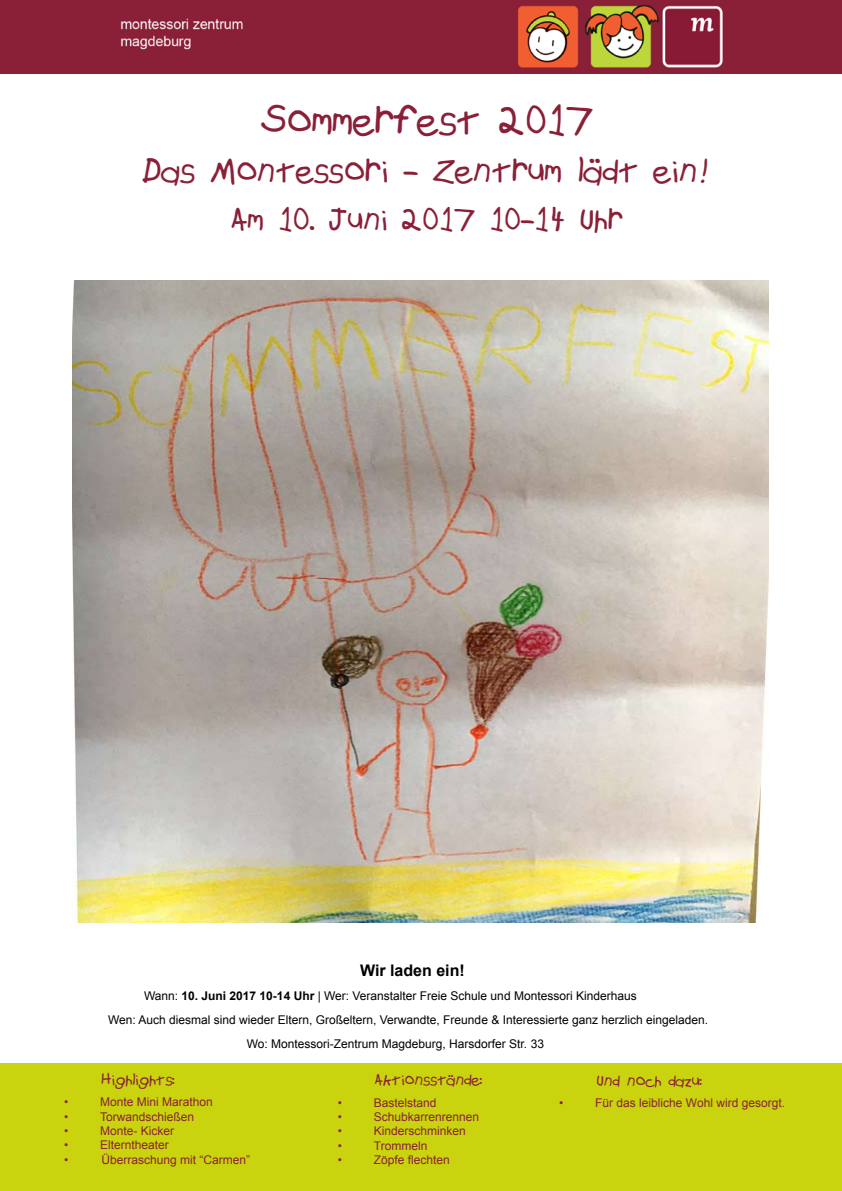
<style>
.page{position:relative;width:842px;height:1191px;background:#fff}
.page>*{position:absolute;margin:0;border:0;box-sizing:border-box;transform-origin:0 0}
.t1{font:36px "Zachary";color:#8a2037}
.t2{font:30px "Zachary";color:#8a2037}
.t3{font:28px "Zachary";color:#8a2037}
.t4{font:700 16px "Arial";color:#000}
.t5{font:14px "Zachary";color:#8a2037}
.t6{font:12px "Arial";color:#000}
.t7{font:12px "Arial";color:#8a2037}
.s1{font-weight:700}
</style>
<div class="page">
<div style="left:160px;top:0;width:682px;height:74px;background:#8a2037"></div>
<img style="left:518px;top:5px;width:205px;height:63px">
<img style="left:63px;top:0;width:180px;height:73px">
<div style="left:0;top:0;width:63px;height:73px;background:#8a2037"></div>
<div style="left:0;top:1063px;width:842px;height:128px;background:#c9d40e"></div>
<img style="left:73px;top:281px;width:695px;height:641px">
<h1 class="t1" style="left:261px;top:102px;width:333px">Sommerfest 2017</h1>
<h2 class="t2" style="left:143px;top:155px;width:569px">Das Montessori - Zentrum ladt ein!</h2>
<h3 class="t3" style="left:231px;top:205px;width:394px">Am 10. Juni 2017 10-14 Uhr</h3>
<h2 class="t2" style="left:589px;top:137px;width:13px">..</h2>
<h3 class="t4" style="left:360px;top:959px;width:106px">Wir laden ein!</h3>
<p class="t6" style="left:144px;top:987px;width:494px">Wann: <span class="s1">10. Juni 2017 10-14 Uhr</span> | Wer: Veranstalter Freie Schule und Montessori Kinderhaus</p>
<p class="t6" style="left:108px;top:1011px;width:602px">Wen: Auch diesmal sind wieder Eltern, Großeltern, Verwandte, Freunde &amp; Interessierte ganz herzlich eingeladen.</p>
<p class="t6" style="left:247px;top:1035px;width:299px">Wo: Montessori-Zentrum Magdeburg, Harsdorfer Str. 33</p>
<p class="t5" style="left:101px;top:1072px;width:75px">Highlights:</p>
<p class="t5" style="left:374px;top:1073px;width:109px">Aktionsstande:</p>
<p class="t5" style="left:596px;top:1073px;width:107px">Und noch dazu:</p>
<p class="t7" style="left:559px;top:1094px;width:6px">•</p>
<p class="t7" style="left:595px;top:1094px;width:191px">Für das leibliche Wohl wird gesorgt.</p>
<p class="t5" style="left:448px;top:1064px;width:7px">..</p>
<p class="t7" style="left:64px;top:1094px;width:6px">•</p>
<p class="t7" style="left:100px;top:1094px;width:114px">Monte Mini Marathon</p>
<p class="t7" style="left:64px;top:1108px;width:6px">•</p>
<p class="t7" style="left:100px;top:1108px;width:96px">Torwandschießen</p>
<p class="t7" style="left:64px;top:1123px;width:6px">•</p>
<p class="t7" style="left:100px;top:1123px;width:76px">Monte- Kicker</p>
<p class="t7" style="left:64px;top:1137px;width:6px">•</p>
<p class="t7" style="left:100px;top:1137px;width:70px">Elterntheater</p>
<p class="t7" style="left:64px;top:1151px;width:6px">•</p>
<p class="t7" style="left:102px;top:1151px;width:150px">Überraschung mit “Carmen”</p>
<p class="t7" style="left:338px;top:1094px;width:6px">•</p>
<p class="t7" style="left:374px;top:1094px;width:64px">Bastelstand</p>
<p class="t7" style="left:338px;top:1109px;width:6px">•</p>
<p class="t7" style="left:374px;top:1109px;width:107px">Schubkarrenrennen</p>
<p class="t7" style="left:338px;top:1123px;width:6px">•</p>
<p class="t7" style="left:374px;top:1123px;width:94px">Kinderschminken</p>
<p class="t7" style="left:338px;top:1137px;width:6px">•</p>
<p class="t7" style="left:374px;top:1137px;width:55px">Trommeln</p>
<p class="t7" style="left:338px;top:1152px;width:6px">•</p>
<p class="t7" style="left:374px;top:1152px;width:78px">Zöpfe flechten</p>
</div>
